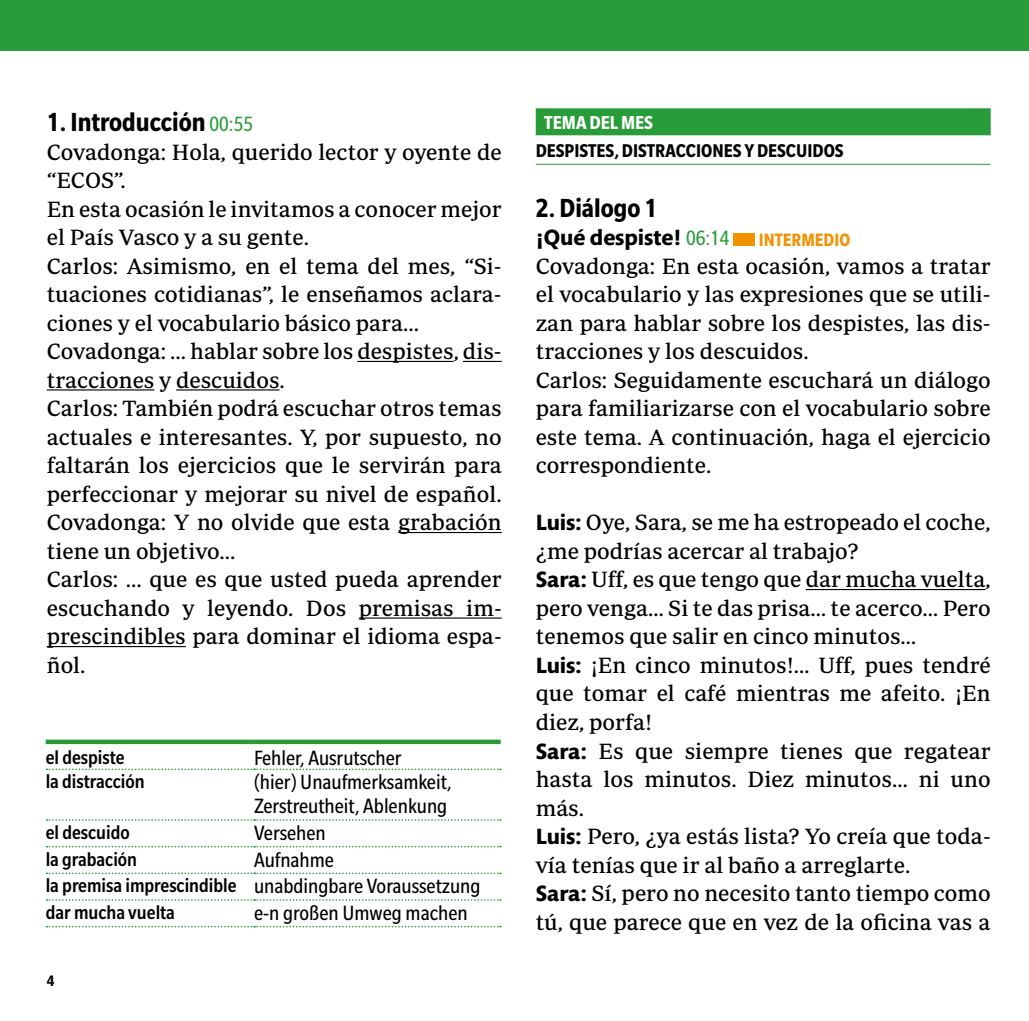
<style>
.page{position:relative;width:1029px;height:1021px;background:#fff}
.page>*{position:absolute;margin:0;border:0;box-sizing:border-box;transform-origin:0 0}
.t1{font:700 condensed 28.5px "Slate Std";color:#000}
.t2{font:22.5px/28.5px "Periodico Text";color:#000}
.t3{font:condensed 22.5px/24px "Slate Std";color:#000}
.t4{font:700 22.5px "Mundo Sans Std";color:#000}
.t5{font:500 condensed 21px "Slate Std";color:#000}
.t6{font:700 condensed 20.4px "Slate Std";color:#fff}
.t7{font:700 condensed 20.1px "Slate Std";color:#000}
.t8{font:700 condensed 19.5px "Slate Std";color:#f39200}
.t9{font:700 condensed 16.5px "Slate Std";color:#000}
.s1{font-weight:400;font-size:22.5px;color:#289c38}
.s2{font-weight:500;font-size:21px}
.s3{font-family:"Slate Std";font-weight:400;font-stretch:condensed;color:#289c38}
.s4{font-family:"Mundo Sans Std";font-weight:700}
</style>
<div class="page">
<div style="left:0;top:0;width:1029px;height:51px;background:#289c38"></div>
<div style="left:536px;top:108px;width:455px;height:27px;background:#289c38"></div>
<hr style="left:536px;top:164px;width:455px;height:1px;background:#289c38">
<hr style="left:806px;top:589px;width:179px;height:1px;background:#000">
<div style="left:733px;top:233px;width:21px;height:13px;background:#f39200"></div>
<hr style="left:357px;top:361px;width:97px;height:1px;background:#000">
<hr style="left:463px;top:361px;width:39px;height:1px;background:#000">
<hr style="left:47px;top:389px;width:107px;height:1px;background:#000">
<hr style="left:176px;top:389px;width:104px;height:1px;background:#000">
<hr style="left:398px;top:532px;width:104px;height:1px;background:#000">
<hr style="left:359px;top:617px;width:143px;height:1px;background:#000">
<hr style="left:47px;top:646px;width:139px;height:1px;background:#000">
<svg style="left:46px;top:819px;width:455px;height:1px"></svg>
<svg style="left:46px;top:846px;width:455px;height:1px"></svg>
<svg style="left:46px;top:872px;width:455px;height:2px"></svg>
<svg style="left:46px;top:899px;width:455px;height:1px"></svg>
<svg style="left:46px;top:925px;width:455px;height:2px"></svg>
<div style="left:46px;top:739px;width:208px;height:5px;background:#289c38"></div>
<div style="left:254px;top:739px;width:247px;height:5px;background:#289c38"></div>
<svg style="left:46px;top:768px;width:455px;height:2px"></svg>
<p class="t1" style="left:47px;top:107px;width:208px">1. Introducción <span class="s1">00:55</span></p>
<p class="t2" style="left:47px;top:137px;width:457px">Covadonga: Hola, querido lector y oyente de “ECOS”.<br>En esta ocasión le invitamos a conocer mejor el País Vasco y a su gente.<br>Carlos: Asimismo, en el tema del mes, “Si&shy;tuaciones cotidianas”, le enseñamos aclara&shy;ciones y el vocabulario básico para...<br>Covadonga: ... hablar sobre los despistes, dis&shy;tracciones y descuidos.<br>Carlos: También podrá escuchar otros temas actuales e interesantes. Y, por supuesto, no faltarán los ejercicios que le servirán para perfeccionar y mejorar su nivel de español.<br>Covadonga: Y no olvide que esta grabación tiene un objetivo...<br>Carlos: ... que es que usted pueda aprender escuchando y leyendo. Dos premisas im&shy;prescindibles para dominar el idioma espa&shy;ñol.</p>
<p class="t5" style="left:46px;top:746px;width:80px">el despiste</p>
<p class="t3" style="left:254px;top:745px;width:149px">Fehler, Ausrutscher</p>
<p class="t5" style="left:46px;top:770px;width:100px">la distracción</p>
<p class="t3" style="left:254px;top:770px;width:199px">(hier) Unaufmerksamkeit,<br>Zerstreutheit, Ablenkung</p>
<p class="t5" style="left:46px;top:821px;width:86px">el descuido</p>
<p class="t3" style="left:254px;top:820px;width:73px">Versehen</p>
<p class="t5" style="left:46px;top:847px;width:93px">la grabación</p>
<p class="t3" style="left:46px;top:845px;width:436px;line-height:26.7px;text-indent:208px">Aufnahme<br><span class="s2">la premisa imprescindible</span> unabdingbare Voraussetzung</p>
<p class="t5" style="left:46px;top:901px;width:131px">dar mucha vuelta</p>
<p class="t3" style="left:254px;top:900px;width:215px">e-n großen Umweg machen</p>
<p class="t9" style="left:47px;top:972px;width:9px">4</p>
<p class="t6" style="left:544px;top:112px;width:110px">TEMA DEL MES</p>
<p class="t7" style="left:536px;top:139px;width:309px">DESPISTES, DISTRACCIONES Y DESCUIDOS</p>
<p class="t1" style="left:536px;top:192px;width:123px">2. Diálogo 1</p>
<p class="t4" style="left:536px;top:225px;width:195px">¡Qué despiste! <span class="s3">06:14</span></p>
<p class="t8" style="left:759px;top:229px;width:93px">INTERMEDIO</p>
<p class="t2" style="left:536px;top:251px;width:457px">Covadonga: En esta ocasión, vamos a tratar el vocabulario y las expresiones que se utili&shy;zan para hablar sobre los despistes, las dis&shy;tracciones y los descuidos.<br>Carlos: Seguidamente escuchará un diálogo para familiarizarse con el vocabulario sobre este tema. A continuación, haga el ejercicio correspondiente.</p>
<p class="t2" style="left:536px;top:508px;width:456px"><span class="s4">Luis:</span> Oye, Sara, se me ha estropeado el coche, ¿me podrías acercar al trabajo?<br><span class="s4">Sara:</span> Uff, es que tengo que dar mucha vuelta, pero venga… Si te das prisa… te acerco… Pero tenemos que salir en cinco minutos…<br><span class="s4">Luis:</span> ¡En cinco minutos!… Uff, pues tendré que tomar el café mientras me afeito. ¡En diez, porfa!<br><span class="s4">Sara:</span> Es que siempre tienes que regatear hasta los minutos. Diez minutos… ni uno más.<br><span class="s4">Luis:</span> Pero, ¿ya estás lista? Yo creía que toda&shy;vía tenías que ir al baño a arreglarte.<br><span class="s4">Sara:</span> Sí, pero no necesito tanto tiempo como tú, que parece que en vez de la oficina vas a</p>
</div>
